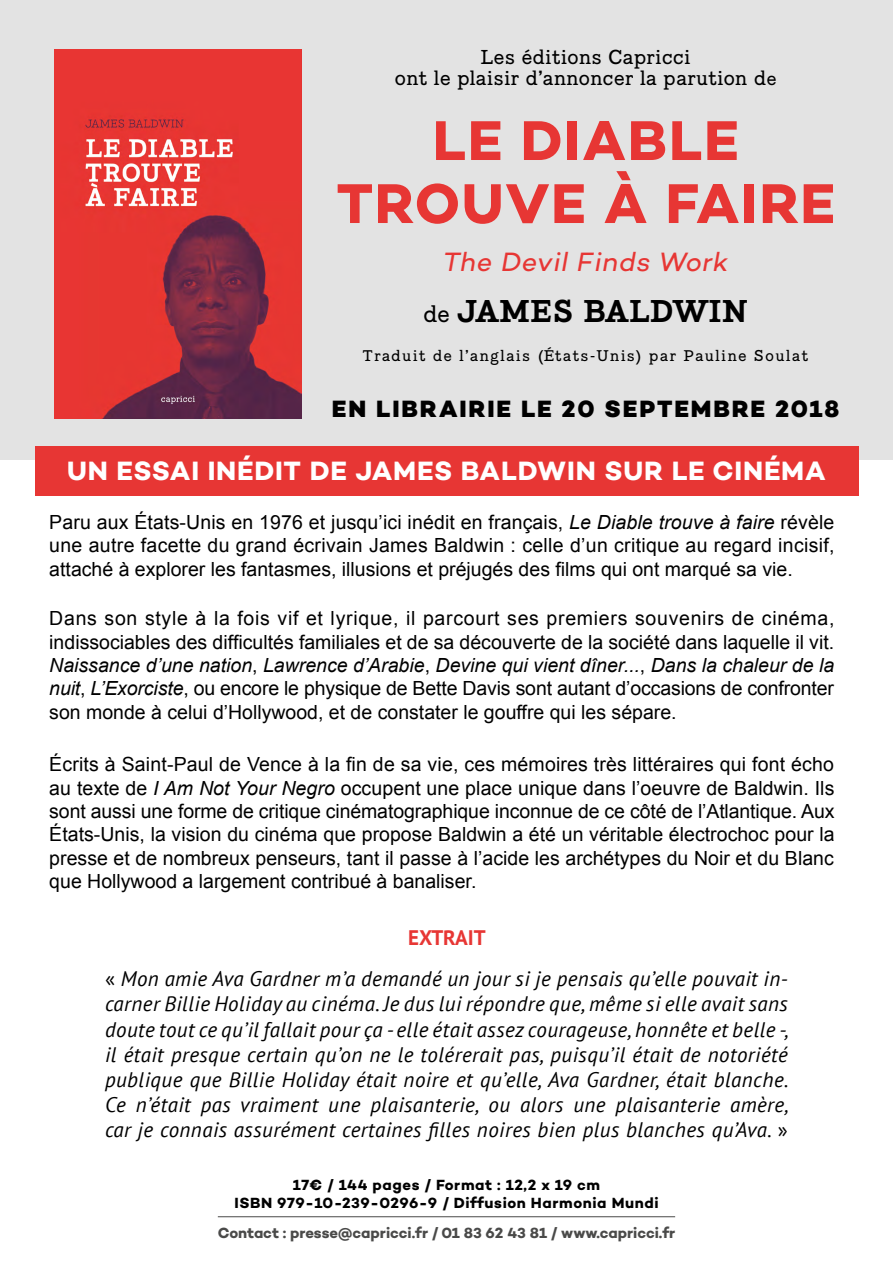
<style>
.page{position:relative;width:893px;height:1263px;background:#fff}
.page>*{position:absolute;margin:0;border:0;box-sizing:border-box;transform-origin:0 0}
.t1{font:700 57px/63px "Campton";letter-spacing:.03em;color:#e73634;text-align:center}
.t2{font:700 30px "Piek";color:#000}
.t3{font:700 27px "Campton";letter-spacing:.03em;color:#fff}
.t4{font:italic 27px "Campton";letter-spacing:.025em;color:#e73634}
.t5{font:800 24px "Campton";letter-spacing:.08em;color:#000}
.t6{font:italic 21px/25.2px "PT Sans";letter-spacing:.02em;color:#000;text-align:justify}
.t7{font:700 21px "PT Sans";color:#e73634}
.TEXTE_QUATRIEME_JUST{font:19.5px/23.4px "Arial";color:#000;text-align:justify}
.t8{font:19.5px "Piek";color:#000}
.INFOS_BAS_2_PAGE{font:700 15px "Campton";letter-spacing:.04em;color:#000}
.CONTACT{font:700 15px "Campton";color:#4a4a49}
.t9{font:15px "Piek";letter-spacing:.08em;color:#000}
.s1{font-size:18px}
.s2{font-weight:400;font-size:22.5px}
.s3{font-style:italic}
.s4{font-style:normal}
</style>
<div class="page">
<div style="left:0;top:0;width:893px;height:460px;background:#e3e3e3"></div>
<div style="left:35px;top:446px;width:823px;height:50px;background:#e73634"></div>
<hr style="left:218px;top:1216px;width:457px;height:1px;background:#4a4a49">
<img style="left:54px;top:50px;width:248px;height:368px">
<p class="t8" style="left:481px;top:45px;width:212px">Les éditions Capricci</p>
<p class="t8" style="left:395px;top:66px;width:384px">ont le plaisir d’annoncer la parution d<span class="s1">e</span></p>
<p class="t1" style="left:336px;top:108px;width:500px">LE DIABLE<br>TROUVE À FAIRE</p>
<p class="t4" style="left:443px;top:245px;width:287px">The Devil Finds Work</p>
<p class="t2" style="left:423px;top:293px;width:327px"><span class="s2">de</span> JAMES BALDWIN</p>
<p class="t9" style="left:363px;top:347px;width:447px">Traduit de l’anglais (États-Unis) par Pauline Soulat</p>
<p class="t5" style="left:332px;top:394px;width:509px">EN LIBRAIRIE LE 20 SEPTEMBRE 2018</p>
<p class="t3" style="left:67px;top:453px;width:760px">UN ESSAI INÉDIT DE JAMES BALDWIN SUR LE CINÉMA</p>
<p class="TEXTE_QUATRIEME_JUST" style="left:49px;top:510px;width:787px">Paru aux États-Unis en 1976 et jusqu’ici inédit en français, <span class="s3">Le Diable trouve à faire</span> révèle une autre facette du grand écrivain James Baldwin : celle d’un critique au regard incisif, attaché à explorer les fantasmes, illusions et préjugés des films qui ont marqué sa vie.</p>
<p class="TEXTE_QUATRIEME_JUST" style="left:49px;top:607px;width:787px">Dans son style à la fois vif et lyrique, il parcourt ses premiers souvenirs de cinéma, indissociables des difficultés familiales et de sa découverte de la société dans laquelle il vit.<br><span class="s3">Naissance d’une nation</span>, <span class="s3">Lawrence d’Arabie</span>, <span class="s3">Devine qui vient dîner...</span>, <span class="s3">Dans la chaleur de la nuit</span>, <span class="s3">L’Exorciste</span>, ou encore le physique de Bette Davis sont autant d’occasions de confronter son monde à celui d’Hollywood, et de constater le gouffre qui les sépare.</p>
<p class="TEXTE_QUATRIEME_JUST" style="left:49px;top:753px;width:787px">Écrits à Saint-Paul de Vence à la fin de sa vie, ces mémoires très littéraires qui font écho au texte de <span class="s3">I Am Not Your Negro</span> occupent une place unique dans l’oeuvre de Baldwin. Ils sont aussi une forme de critique cinématographique inconnue de ce côté de l’Atlantique. Aux États-Unis, la vision du cinéma que propose Baldwin a été un véritable électrochoc pour la presse et de nombreux penseurs, tant il passe à l’acide les archétypes du Noir et du Blanc que Hollywood a largement contribué à banaliser.</p>
<p class="t7" style="left:408px;top:923px;width:79px">EXTRAIT</p>
<p class="t6" style="left:105px;top:966px;width:685px"><span class="s4">«</span> Mon amie Ava Gardner m’a demandé un jour si je pensais qu’elle pouvait in&shy;carner Billie Holiday au cinéma. Je dus lui répondre que, même si elle avait sans doute tout ce qu’il fallait pour ça - elle était assez courageuse, honnête et belle -, il était presque certain qu’on ne le tolérerait pas, puisqu’il était de notoriété publique que Billie Holiday était noire et qu’elle, Ava Gardner, était blanche.<br>Ce n’était pas vraiment une plaisanterie, ou alors une plaisanterie amère, car je connais assurément certaines filles noires bien plus blanches qu’Ava. <span class="s4">»</span></p>
<p class="INFOS_BAS_2_PAGE" style="left:293px;top:1175px;width:309px">17€ / 144 pages / Format : 12,2 x 19 cm</p>
<p class="INFOS_BAS_2_PAGE" style="left:234px;top:1193px;width:426px">ISBN 979-10-239-0296-9 / Diffusion Harmonia Mundi</p>
<p class="CONTACT" style="left:218px;top:1224px;width:459px">Contact : presse@capricci.fr / 01 83 62 43 81 / www.capricci.fr</p>
</div>
